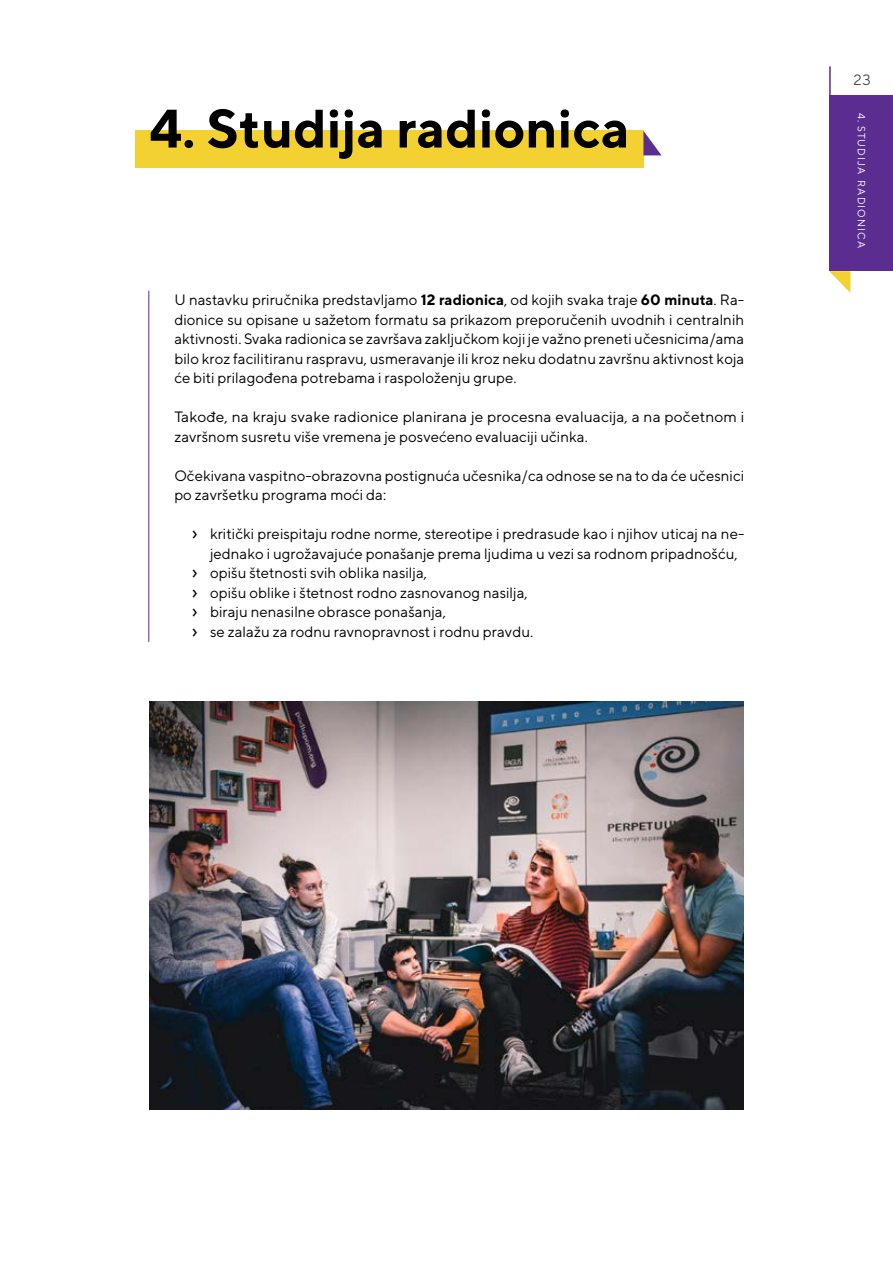
<style>
.page{position:relative;width:893px;height:1263px;background:#fff}
.page>*{position:absolute;margin:0;border:0;box-sizing:border-box;transform-origin:0 0}
.t1{font:700 54px "TT Norms";color:#000}
.t2{font:15px/19.5px "TT Norms";color:#000}
.t3{font:15px "TT Norms";color:#4d4d4f}
.t4{font:10.5px "TT Norms";letter-spacing:.1em;color:#fff}
.s1{font-weight:700}
.s2{font-family:"Meta Pro"}
.s3{font-style:inherit}
</style>
<div class="page">
<hr style="left:829px;top:66px;width:2px;height:33px;background:#5c2d91">
<div style="left:829px;top:96px;width:64px;height:175px;background:#5c2d91"></div>
<svg style="left:829px;top:271px;width:21px;height:22px"></svg>
<div style="left:135px;top:131px;width:508px;height:37px;background:#f3d130"></div>
<svg style="left:643px;top:131px;width:18px;height:24px"></svg>
<hr style="left:148px;top:291px;width:1px;height:351px;background:#5c2d91">
<img style="left:150px;top:701px;width:593px;height:408px">
<h1 class="t1" style="left:149px;top:95px;width:482px">4. Studija radionica</h1>
<p class="t2" style="left:174px;top:290px;width:571px;text-align:justify">U nastavku priručnika predstavljamo <span class="s1">12 radionica</span>, od kojih svaka traje <span class="s1">60 minuta</span>. Ra&shy;dionice su opisane u sažetom formatu sa prikazom preporučenih uvodnih i centralnih aktivnosti. Svaka radionica se završava zaključkom koji je važno preneti učesnicima/ama bilo kroz facilitiranu raspravu, usmeravanje ili kroz neku dodatnu završnu aktivnost koja će biti prilagođena potrebama i raspoloženju grupe.</p>
<p class="t2" style="left:174px;top:407px;width:572px">Takođe, na kraju svake radionice planirana je procesna evaluacija, a na početnom i završnom susretu više vremena je posvećeno evaluaciji učinka.</p>
<p class="t2" style="left:174px;top:465px;width:571px">Očekivana vaspitno-obrazovna postignuća učesnika/ca odnose se na to da će učesnici po završetku programa moći da:</p>
<p class="t2" style="left:192px;top:524px;width:554px"><span class="s2">&gt;</span> kritički preispitaju rodne norme, stereotipe i predrasude kao i njihov uticaj na ne-</p>
<p class="t2" style="left:210px;top:543px;width:529px">jednako i ugrožavajuće ponašanje prema ljudima u vezi sa rodnom pripadnošću,</p>
<p class="t2" style="left:192px;top:563px;width:237px"><span class="s2">&gt;</span> opišu štetnosti svih oblika nasilja,</p>
<p class="t2" style="left:192px;top:582px;width:337px"><span class="s2">&gt;</span> opišu oblike i štetnost rodno zasnovanog nasilja,</p>
<p class="t2" style="left:192px;top:602px;width:255px"><span class="s2">&gt;</span> biraju nenasilne obrasce ponašanja,</p>
<p class="t2" style="left:192px;top:621px;width:343px"><span class="s2">&gt;</span> se zalažu za rodnu ravnopravnost i rodnu pravdu.</p>
<p class="t3" style="left:853px;top:71px;width:19px">23</p>
<p class="t4" style="left:868px;top:113px;width:136px;rotate:90deg"><span class="s3">4.</span> STUDIJA RADIONICA</p>
</div>
